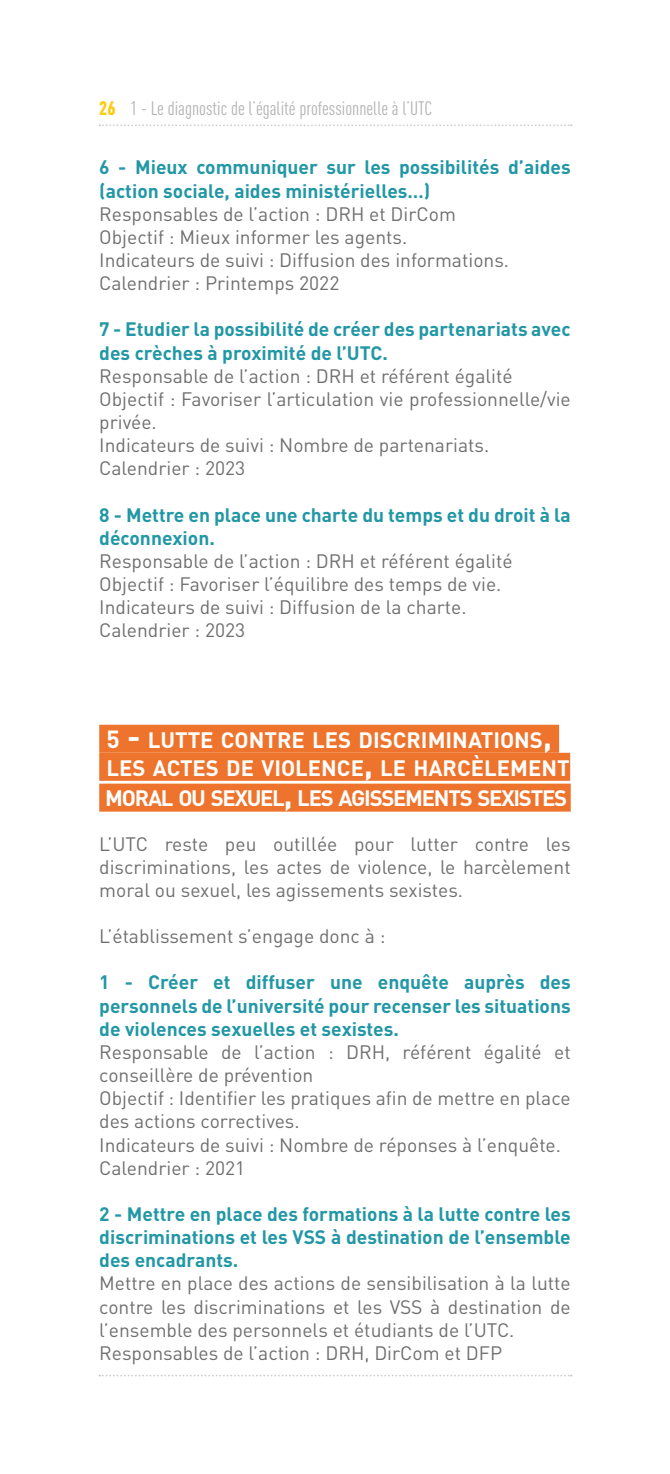
<style>
.page{position:relative;width:670px;height:1474px;background:#fff}
.page>*{position:absolute;margin:0;border:0;box-sizing:border-box;transform-origin:0 0}
.t1{font:700 22.05px/28px "DIN";color:#fff}
.t2{font:700 22.05px "DIN";letter-spacing:-.055em;color:#fff}
.t3{font:19.25px/23.1px "DIN";color:#706f6f}
.t4{font:700 19.25px/23.1px "DIN";color:#2297a5}
.t5{font:19.25px "DIN Cond";color:#b3b2b2}
.s1{font-weight:900;color:#fecb0f}
.s2{font-size:24.5px}
.s3{font-size:31.5px}
</style>
<div class="page">
<svg style="left:99px;top:124px;width:472px;height:2px"></svg>
<svg style="left:99px;top:1374px;width:472px;height:2px"></svg>
<div style="left:99px;top:724px;width:460px;height:28px;background:#ee732c"></div>
<div style="left:99px;top:752px;width:471px;height:28px;background:#ee732c"></div>
<div style="left:99px;top:783px;width:471px;height:28px;background:#ee732c"></div>
<p class="t5" style="left:99px;top:97px;width:334px"><span class="s1">26</span> 1 - Le diagnostic de l’égalité professionnelle à l’UTC</p>
<p class="t4" style="left:99px;top:155px;width:473px">6 - Mieux communiquer sur les possibilités d’aides (action sociale, aides ministérielles…)</p>
<p class="t3" style="left:99px;top:202px;width:411px">Responsables de l’action : DRH et DirCom Objectif : Mieux informer les agents.<br>Indicateurs de suivi : Diffusion des informations.<br>Calendrier : Printemps 2022</p>
<p class="t4" style="left:99px;top:317px;width:473px">7 - Etudier la possibilité de créer des partenariats avec des crèches à proximité de l’UTC.</p>
<p class="t3" style="left:99px;top:364px;width:473px">Responsable de l’action : DRH et référent égalité Objectif : Favoriser l’articulation vie professionnelle/vie privée.<br>Indicateurs de suivi : Nombre de partenariats.<br>Calendrier : 2023</p>
<p class="t4" style="left:99px;top:502px;width:473px">8 - Mettre en place une charte du temps et du droit à la déconnexion.</p>
<p class="t3" style="left:99px;top:549px;width:415px">Responsable de l’action : DRH et référent égalité Objectif : Favoriser l’équilibre des temps de vie.<br>Indicateurs de suivi : Diffusion de la charte.<br>Calendrier : 2023</p>
<p class="t1" style="left:107px;top:724px;width:464px"><span class="s2">5</span> <span class="s3">-</span> LUTTE CONTRE LES DISCRIMINATIONS<span class="s3">,<br></span>LES ACTES DE VIOLENCE<span class="s3">,</span> LE HARCÈLEMENT</p>
<p class="t2" style="left:105px;top:784px;width:463px">MORAL OU SEXUEL<span class="s3">,</span> LES AGISSEMENTS SEXISTES</p>
<p class="t3" style="left:99px;top:831px;width:473px;text-align:justify">L’UTC reste peu outillée pour lutter contre les discriminations, les actes de violence, le harcèlement moral ou sexuel, les agissements sexistes.</p>
<p class="t3" style="left:99px;top:924px;width:288px">L’établissement s’engage donc à :</p>
<p class="t4" style="left:99px;top:970px;width:473px;text-align:justify">1 - Créer et diffuser une enquête auprès des personnels de l’université pour recenser les situations de violences sexuelles et sexistes.</p>
<p class="t3" style="left:99px;top:1040px;width:473px">Responsable de l’action : DRH, référent égalité et conseillère de prévention<br>Objectif : Identifier les pratiques afin de mettre en place des actions correctives.<br>Indicateurs de suivi : Nombre de réponses à l’enquête.<br>Calendrier : 2021</p>
<p class="t4" style="left:99px;top:1201px;width:473px;text-align:justify">2 - Mettre en place des formations à la lutte contre les discriminations et les VSS à destination de l’ensemble des encadrants.</p>
<p class="t3" style="left:99px;top:1271px;width:473px">Mettre en place des actions de sensibilisation à la lutte contre les discriminations et les VSS à destination de l’ensemble des personnels et étudiants de l’UTC.<br>Responsables de l’action : DRH, DirCom et DFP</p>
</div>
